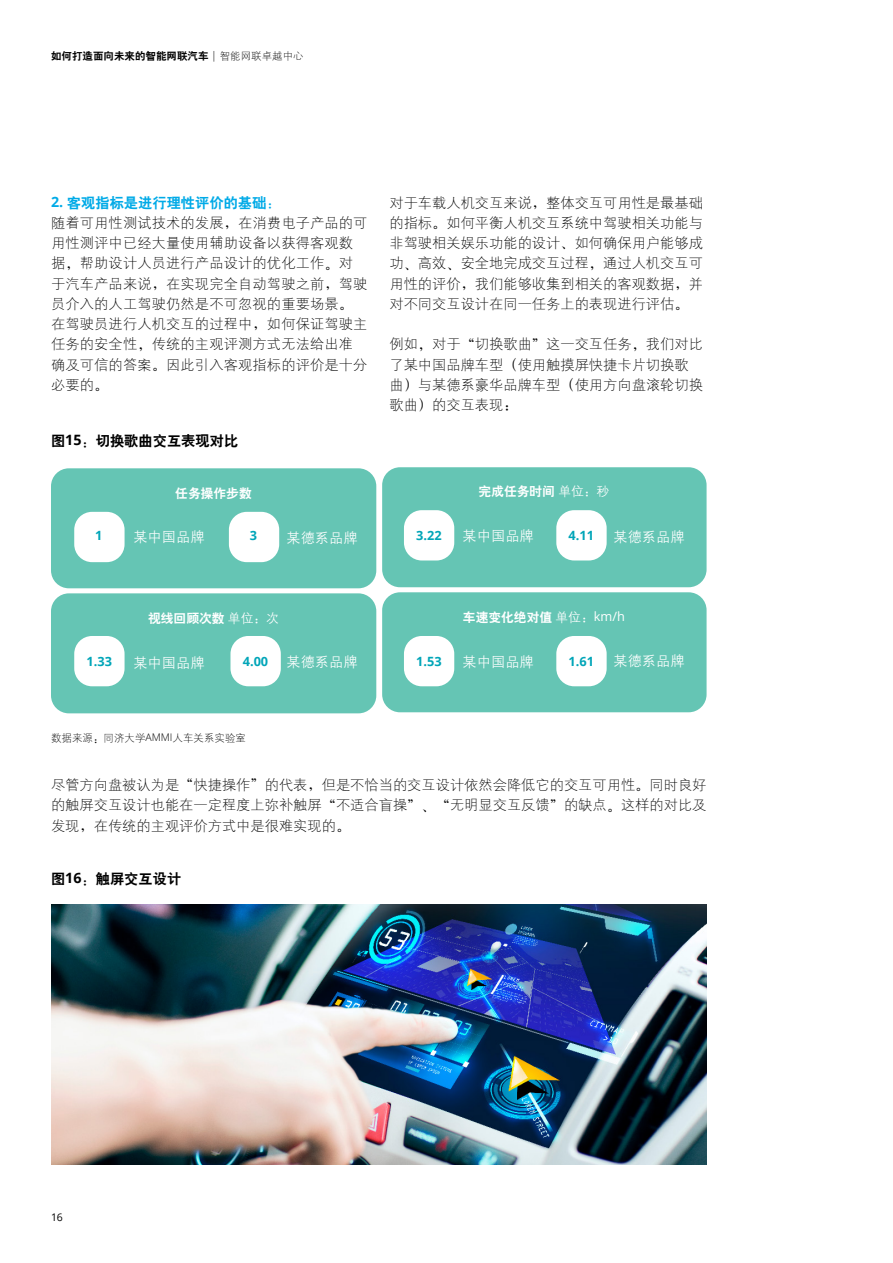
<style>
.page{position:relative;width:893px;height:1263px;background:#fff}
.page>*{position:absolute;margin:0;border:0;box-sizing:border-box;transform-origin:0 0}
.t1{font:14.25px/20.2px "H Yg 1 gj";letter-spacing:.01em;color:#000}
.t2{font:14.25px "H Yg 2 gj";color:#fff}
.t3{font:14.25px "H Yb 2 gj";color:#000}
.t4{font:14.25px "H Yb 2 gj";color:#00aae7}
.t5{font:12.75px "H Yb 2 gj";color:#fff}
.t6{font:700 12.75px "Open Sans";color:#00a5b8}
.t7{font:10.5px "H Yb 2 gj";color:#000}
.t8{font:10.5px "H Yg 1 gj";color:#000}
.t9{font:10.5px "Open Sans";color:#000}
.s1{font-family:"Open Sans";font-weight:300}
.s2{font-family:"H Yg 1 gj"}
.s3{font-family:"Open Sans";font-weight:700}
.s4{font-family:"H Ya 6 gj"}
.s5{font-family:"H Yg 2 gj"}
.s6{font-family:"Open Sans"}
</style>
<div class="page">
<img style="left:51px;top:904px;width:656px;height:260px">
<div style="left:51px;top:468px;width:325px;height:120px;background:#65c5b4;border-radius:18px"></div>
<div style="left:51px;top:593px;width:325px;height:120px;background:#65c5b4;border-radius:18px"></div>
<div style="left:229px;top:512px;width:50px;height:50px;background:#fff;border-radius:18px"></div>
<div style="left:230px;top:636px;width:51px;height:50px;background:#fff;border-radius:18px"></div>
<div style="left:382px;top:467px;width:325px;height:120px;background:#65c5b4;border-radius:18px"></div>
<div style="left:382px;top:592px;width:325px;height:120px;background:#65c5b4;border-radius:18px"></div>
<div style="left:404px;top:510px;width:50px;height:50px;background:#fff;border-radius:18px"></div>
<div style="left:404px;top:636px;width:50px;height:50px;background:#fff;border-radius:18px"></div>
<div style="left:556px;top:510px;width:51px;height:50px;background:#fff;border-radius:18px"></div>
<div style="left:556px;top:636px;width:51px;height:50px;background:#fff;border-radius:18px"></div>
<div style="left:74px;top:512px;width:51px;height:50px;background:#fff;border-radius:18px"></div>
<div style="left:74px;top:636px;width:51px;height:50px;background:#fff;border-radius:18px"></div>
<p class="t7" style="left:51px;top:51px;width:254px">如何打造面向未来的智能网联汽车 <span class="s1">|</span> <span class="s2">智能网联卓越中心</span></p>
<p class="t4" style="left:51px;top:195px;width:231px"><span class="s3">2.</span> 客观指标是进行理性评价的基础<span class="s4">：</span></p>
<p class="t1" style="left:51px;top:213px;width:318px">随着可用性测试技术的发展<span class="s4">，</span>在消费电子产品的可用性测评中已经大量使用辅助设备以获得客观数据<span class="s4">，</span>帮助设计人员进行产品设计的优化工作<span class="s4">。</span>对于汽车产品来说<span class="s4">，</span>在实现完全自动驾驶之前<span class="s4">，</span>驾驶员介入的人工驾驶仍然是不可忽视的重要场景<span class="s4">。</span>在驾驶员进行人机交互的过程中<span class="s4">，</span>如何保证驾驶主任务的安全性<span class="s4">，</span>传统的主观评测方式无法给出准确及可信的答案<span class="s4">。</span>因此引入客观指标的评价是十分必要的<span class="s4">。</span></p>
<p class="t3" style="left:51px;top:434px;width:189px">图<span class="s3">15</span><span class="s4">：</span>切换歌曲交互表现对比</p>
<p class="t5" style="left:175px;top:486px;width:78px">任务操作步数</p>
<p class="t1" style="left:389px;top:192px;width:315px;text-align:justify">对于车载人机交互来说<span class="s4">，</span>整体交互可用性是最基础的指标<span class="s4">。</span>如何平衡人机交互系统中驾驶相关功能与非驾驶相关娱乐功能的设计<span class="s4">、</span>如何确保用户能够成功<span class="s4">、</span>高效<span class="s4">、</span>安全地完成交互过程<span class="s4">，</span>通过人机交互可用性的评价<span class="s4">，</span>我们能够收集到相关的客观数据<span class="s4">，</span>并对不同交互设计在同一任务上的表现进行评估<span class="s4">。</span></p>
<p class="t1" style="left:389px;top:334px;width:315px">例如<span class="s4">，</span>对于<span class="s4">“</span>切换歌曲<span class="s4">”</span>这一交互任务<span class="s4">，</span>我们对比了某中国品牌车型<span class="s4">（</span>使用触摸屏快捷卡片切换歌曲<span class="s4">）</span>与某德系豪华品牌车型<span class="s4">（</span>使用方向盘滚轮切换歌曲<span class="s4">）</span>的交互表现<span class="s4">：</span></p>
<p class="t5" style="left:478px;top:485px;width:132px">完成任务时间<span class="s5">单位</span><span class="s4">:</span> <span class="s5">秒</span></p>
<p class="t6" style="left:95px;top:526px;width:9px">1</p>
<p class="t2" style="left:133px;top:530px;width:73px">某中国品牌</p>
<p class="t6" style="left:250px;top:526px;width:9px">3</p>
<p class="t2" style="left:286px;top:530px;width:73px">某德系品牌</p>
<p class="t2" style="left:463px;top:529px;width:73px">某中国品牌</p>
<p class="t6" style="left:416px;top:526px;width:27px">3.22</p>
<p class="t6" style="left:569px;top:526px;width:27px">4.11</p>
<p class="t2" style="left:613px;top:529px;width:73px">某德系品牌</p>
<p class="t6" style="left:87px;top:652px;width:27px">1.33</p>
<p class="t5" style="left:148px;top:611px;width:132px">视线回顾次数<span class="s5">单位</span><span class="s4">:</span> <span class="s5">次</span></p>
<p class="t5" style="left:463px;top:610px;width:163px">车速变化绝对值<span class="s5">单位</span><span class="s4">:</span> <span class="s6">km/h</span></p>
<p class="t2" style="left:133px;top:656px;width:73px">某中国品牌</p>
<p class="t2" style="left:463px;top:654px;width:73px">某中国品牌</p>
<p class="t2" style="left:286px;top:654px;width:73px">某德系品牌</p>
<p class="t6" style="left:243px;top:652px;width:27px">4.00</p>
<p class="t6" style="left:416px;top:652px;width:27px">1.53</p>
<p class="t6" style="left:569px;top:652px;width:27px">1.61</p>
<p class="t2" style="left:613px;top:653px;width:73px">某德系品牌</p>
<p class="t8" style="left:51px;top:733px;width:197px">数据来源<span class="s4">：</span>同济大学<span class="s1">AMMI</span>人车关系实验室</p>
<p class="t1" style="left:51px;top:775px;width:657px;text-align:justify">尽管方向盘被认为是<span class="s4">“</span>快捷操作<span class="s4">”</span>的代表<span class="s4">，</span>但是不恰当的交互设计依然会降低它的交互可用性<span class="s4">。</span>同时良好的触屏交互设计也能在一定程度上弥补触屏<span class="s4">“</span>不适合盲操<span class="s4">”、“</span>无明显交互反馈<span class="s4">”</span>的缺点<span class="s4">。</span>这样的对比及发现<span class="s4">，</span>在传统的主观评价方式中是很难实现的<span class="s4">。</span></p>
<p class="t3" style="left:51px;top:872px;width:132px">图<span class="s3">16</span><span class="s4">：</span>触屏交互设计</p>
<p class="t9" style="left:51px;top:1210px;width:13px">16</p>
</div>
